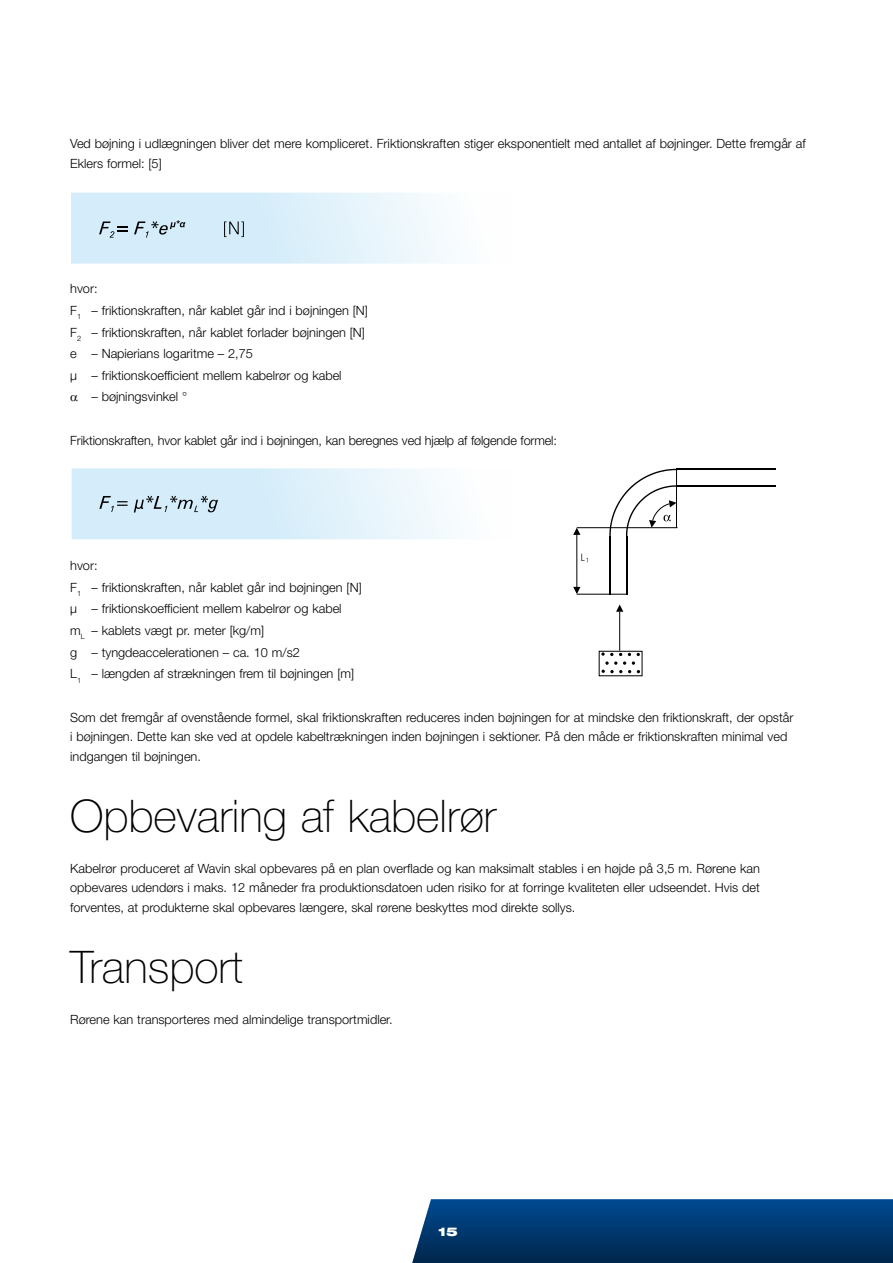
<style>
.page{position:relative;width:893px;height:1263px;background:#fff}
.page>*{position:absolute;margin:0;border:0;box-sizing:border-box;transform-origin:0 0}
.t1{font:100 45px "Helvetica Neue";color:#000}
.t2{font:300 12.75px/21.6px "Helvetica Neue";color:#000}
.t3{font:900 expanded 12px "Helvetica Neue";color:#fff}
</style>
<div class="page">
<svg style="left:412px;top:1199px;width:481px;height:64px;background:#053c71"></svg>
<svg style="left:71px;top:193px;width:379px;height:71px;background:#daedf7"></svg>
<svg style="left:581px;top:554px;width:7px;height:8px"></svg>
<hr style="left:609px;top:536px;width:2px;height:58px;background:#000">
<hr style="left:626px;top:536px;width:1px;height:58px;background:#000">
<hr style="left:676px;top:469px;width:100px;height:1px;background:#000">
<hr style="left:676px;top:485px;width:100px;height:2px;background:#000">
<hr style="left:577px;top:594px;width:50px;height:1px;background:#000">
<hr style="left:577px;top:535px;width:1px;height:52px;background:#000">
<svg style="left:573px;top:587px;width:7px;height:7px"></svg>
<hr style="left:619px;top:612px;width:1px;height:39px;background:#000">
<svg style="left:616px;top:604px;width:7px;height:8px"></svg>
<svg style="left:573px;top:469px;width:104px;height:67px"></svg>
<div style="left:599px;top:651px;width:43px;height:25px;border:1px solid #000"></div>
<svg style="left:601px;top:652px;width:39px;height:21px"></svg>
<svg style="left:72px;top:468px;width:378px;height:71px;background:#daedf7"></svg>
<p class="t2" style="left:70px;top:134px;width:737px;line-height:19.5px">Ved bøjning i udlægningen bliver det mere kompliceret. Friktionskraften stiger eksponentielt med antallet af bøjninger. Dette fremgår af<br>Eklers formel: [5]</p>
<p class="t2" style="left:70px;top:278px;width:299px">hvor:<br>F<sub>1</sub> – friktionskraften, når kablet går ind i bøjningen [N] F<sub>2</sub> – friktionskraften, når kablet forlader bøjningen [N] e – Napierians logaritme – 2,75<br>μ – friktionskoefficient mellem kabelrør og kabel</p>
<p class="t2" style="left:91px;top:386px;width:97px">– bøjningsvinkel °</p>
<p class="t2" style="left:70px;top:429px;width:488px">Friktionskraften, hvor kablet går ind i bøjningen, kan beregnes ved hjælp af følgende formel:</p>
<p class="t2" style="left:70px;top:554px;width:293px">hvor:<br>F<sub>1</sub> – friktionskraften, når kablet går ind bøjningen [N] μ – friktionskoefficient mellem kabelrør og kabel<br>m<sub>L</sub> – kablets vægt pr. meter [kg/m]<br>g – tyngdeaccelerationen – ca. 10 m/s2<br>L<sub>1</sub> – længden af strækningen frem til bøjningen [m]</p>
<p class="t2" style="left:70px;top:707px;width:725px;line-height:19.5px">Som det fremgår af ovenstående formel, skal friktionskraften reduceres inden bøjningen for at mindske den friktionskraft, der opstår i bøjningen. Dette kan ske ved at opdele kabeltrækningen inden bøjningen i sektioner. På den måde er friktionskraften minimal ved indgangen til bøjningen.</p>
<h1 class="t1" style="left:70px;top:790px;width:428px">Opbevaring af kabelrør</h1>
<p class="t2" style="left:70px;top:858px;width:691px;line-height:19.5px;text-align:justify">Kabelrør produceret af Wavin skal opbevares på en plan overflade og kan maksimalt stables i en højde på 3,5 m. Rørene kan opbevares udendørs i maks. 12 måneder fra produktionsdatoen uden risiko for at forringe kvaliteten eller udseendet. Hvis det forventes, at produkterne skal opbevares længere, skal rørene beskyttes mod direkte sollys.</p>
<h1 class="t1" style="left:70px;top:941px;width:174px">Transport</h1>
<p class="t2" style="left:70px;top:1008px;width:324px">Rørene kan transporteres med almindelige transportmidler.</p>
<p class="t3" style="left:438px;top:1224px;width:21px">15</p>
</div>
